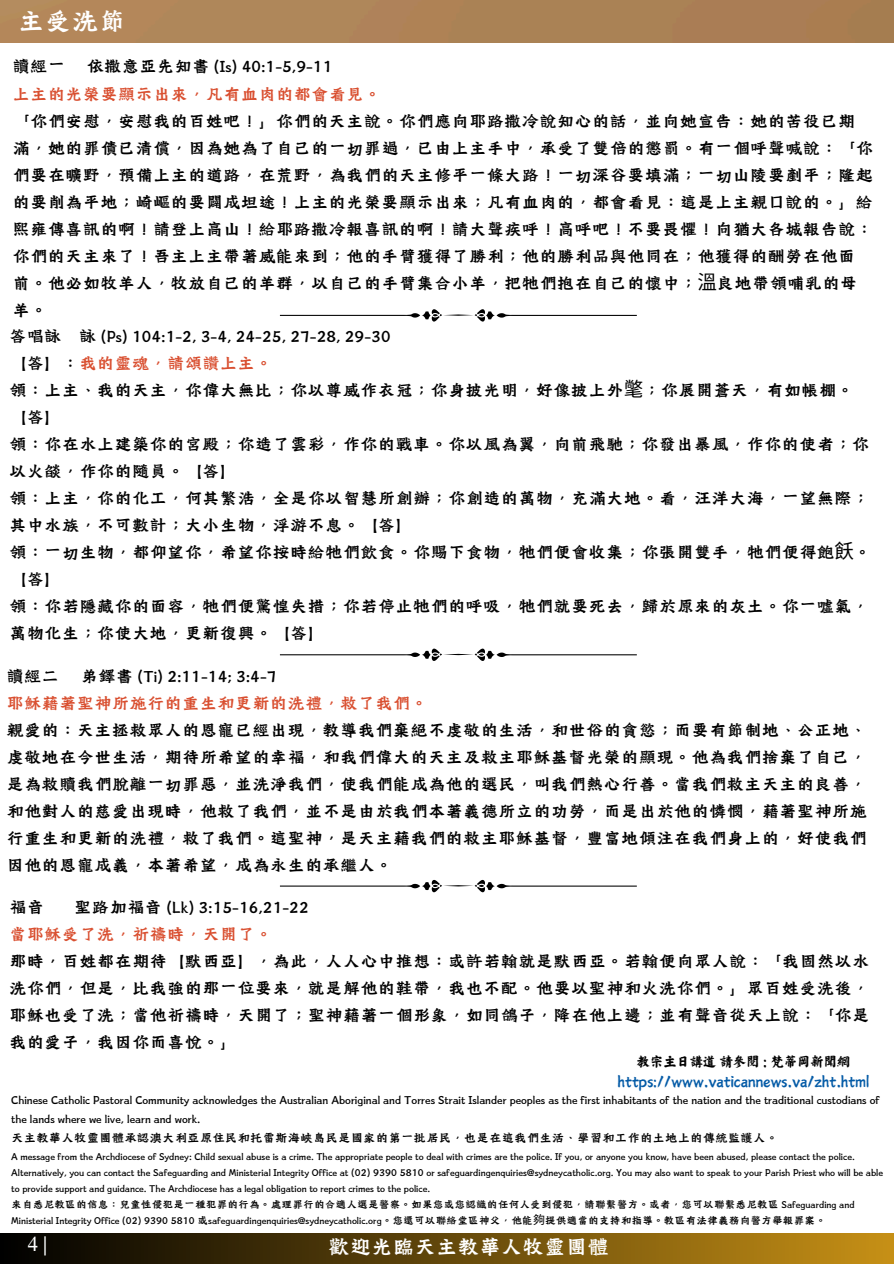
<style>
.page{position:relative;width:894px;height:1264px;background:#fff}
.page>*{position:absolute;margin:0;border:0;box-sizing:border-box;transform-origin:0 0}
.t1{font:30px "Canva Tide Kaplan HK";color:#fff}
.t2{font:24px "Canva Tide Kaplan HK";color:#fff}
.t3{font:20.4px "Times NRMT Pro";color:#fff}
.t4{font:19.5px/27px "Canva Tide Kaplan HK";color:#000}
.t5{font:14.7px/20.1px "Canva Yi Cai TC";color:#035aa6;text-align:center}
.t6{font:13.95px/19.2px "Canva Tide Kaplan HK";color:#000}
.t7{font:12px/16px "Canva Tide Kaplan HK";color:#000}
.s1{color:#d94f30}
.s2{font-family:"Noto Sans CJ Ksc"}
.s3{color:#000}
</style>
<div class="page">
<div style="left:0;top:0;width:893px;height:43px;background:#af8255"></div>
<div style="left:0;top:1233px;width:893px;height:30px;background:linear-gradient(to right,#000,#c69016)"></div>
<svg style="left:280px;top:309px;width:356px;height:12px"></svg>
<svg style="left:280px;top:648px;width:356px;height:13px"></svg>
<svg style="left:280px;top:879px;width:356px;height:13px"></svg>
<h1 class="t1" style="left:18px;top:4px;width:110px">主受洗節</h1>
<h3 class="t4" style="left:13px;top:52px;width:861px">讀經一 依撒意亞先知書 (Is) 40:1-5,9-11<br><span class="s1">上主的光榮要顯示出來，凡有血肉的都會看見。<br></span>「你們安慰，安慰我的百姓吧！」你們的天主說。你們應向耶路撒冷說知心的話，並向她宣告：她的苦役已期滿，她的罪債已清償，因為她為了自己的一切罪過，已由上主手中，承受了雙倍的懲罰。有一個呼聲喊說：「你們要在曠野，預備上主的道路，在荒野，為我們的天主修平一條大路！一切深谷要填滿；一切山陵要剷平；隆起的要削為平地；崎嶇的要闢成坦途！上主的光榮要顯示出來；凡有血肉的，都會看見：這是上主親口說的。」給熙雍傳喜訊的啊！請登上高山！給耶路撒冷報喜訊的啊！請大聲疾呼！高呼吧！不要畏懼！向猶大各城報告說：你們的天主來了！吾主上主帶著威能來到；他的手臂獲得了勝利；他的勝利品與他同在；他獲得的酬勞在他面前。他必如牧羊人，牧放自己的羊群，以自己的手臂集合小羊，把牠們抱在自己的懷中；<span class="s2">溫</span>良地帶領哺乳的母羊。</h3>
<p class="t4" style="left:9px;top:322px;width:863px">答唱詠 詠 (Ps) 104:1-2, 3-4, 24-25, 27-28, 29-30<br>【答】：<span class="s1">我的靈魂，請頌讚上主。<br></span>領：上主、我的天主，你偉大無比；你以尊威作衣冠；你身披光明，好像披上外<span class="s2">氅</span>；你展開蒼天，有如帳棚。【答】<br>領：你在水上建築你的宮殿；你造了雲彩，作你的戰車。你以風為翼，向前飛馳；你發出暴風，作你的使者；你以火燄，作你的隨員。【答】<br>領：上主，你的化工，何其繁浩，全是你以智慧所創辦；你創造的萬物，充滿大地。看，汪洋大海，一望無際；其中水族，不可數計；大小生物，浮游不息。【答】<br>領：一切生物，都仰望你，希望你按時給牠們飲食。你賜下食物，牠們便會收集；你張開雙手，牠們便得飽<span class="s2">飫</span>。【答】<br>領：你若隱藏你的面容，牠們便驚惶失措；你若停止牠們的呼吸，牠們就要死去，歸於原來的灰土。你一噓氣，萬物化生；你使大地，更新復興。【答】</p>
<p class="t4" style="left:7px;top:661px;width:861px">讀經二 弟鐸書 (Ti) 2:11-14; 3:4-7<br><span class="s1">耶穌藉著聖神所施行的重生和更新的洗禮，救了我們。<br></span>親愛的：天主拯救眾人的恩寵已經出現，教導我們棄絕不虔敬的生活，和世俗的貪慾；而要有節制地、公正地、虔敬地在今世生活，期待所希望的幸福，和我們偉大的天主及救主耶穌基督光榮的顯現。他為我們捨棄了自己，是為救贖我們脫離一切罪惡，並洗淨我們，使我們能成為他的選民，叫我們熱心行善。當我們救主天主的良善，和他對人的慈愛出現時，他救了我們，並不是由於我們本著義德所立的功勞，而是出於他的憐憫，藉著聖神所施行重生和更新的洗禮，救了我們。這聖神，是天主藉我們的救主耶穌基督，豐富地傾注在我們身上的，好使我們因他的恩寵成義，本著希望，成為永生的承繼人。</p>
<h3 class="t4" style="left:9px;top:892px;width:861px;text-indent:65px">聖路加福音 (Lk) 3:15-16,21-22<br><span class="s1">當耶穌受了洗，祈禱時，天開了。<br></span>那時，百姓都在期待【默西亞】，為此，人人心中推想：或許若翰就是默西亞。若翰便向眾人說：「我固然以水洗你們，但是，比我強的那一位要來，就是解他的鞋帶，我也不配。他要以聖神和火洗你們。」眾百姓受洗後，耶穌也受了洗；當他祈禱時，天開了；聖神藉著一個形象，如同鴿子，降在他上邊；並有聲音從天上說：「你是我的愛子，我因你而喜悅。」</h3>
<h3 class="t4" style="left:9px;top:892px;width:37px">福音</h3>
<h4 class="t5" style="left:617px;top:1051px;width:253px"><span class="s3">教宗主日講道請參閱 : 梵蒂岡新聞網</span>https://www.vaticannews.va/zht.html</h4>
<p class="t6" style="left:11px;top:1089px;width:869px">Chinese Catholic Pastoral Community acknowledges the Australian Aboriginal and Torres Strait Islander peoples as the first inhabitants of the nation and the traditional custodians of the lands where we live, learn and work.<br>天主教華人牧靈團體承認澳大利亞原住民和托雷斯海峽島民是國家的第一批居民，也是在這我們生活、學習和工作的土地上的傳統監護人。</p>
<h3 class="t7" style="left:11px;top:1147px;width:873px">A message from the Archdiocese of Sydney: Child sexual abuse is a crime. The appropriate people to deal with crimes are the police. If you, or anyone you know, have been abused, please contact the police.<br>Alternatively, you can contact the Safeguarding and Ministerial Integrity Office at (02) 9390 5810 or safeguardingenquiries@sydneycatholic.org. You may also want to speak to your Parish Priest who will be able to provide support and guidance. The Archdiocese has a legal obligation to report crimes to the police.</h3>
<h4 class="t7" style="left:11px;top:1195px;width:844px">來自悉尼教區的信息：兒童性侵犯是一種犯罪的行為。處理罪行的合適人選是警察。如果您或您認識的任何人受到侵犯，請聯繫警方。或者，您可以聯繫悉尼教區 Safeguarding and<br>Ministerial Integrity Office (02) 9390 5810 或safeguardingenquiries@sydneycatholic.org。您還可以聯絡堂區神父，他能<span class="s2">夠</span>提供適當的支持和指導。教區有法律義務向警方舉報罪案。</h4>
<h3 class="t3" style="left:28px;top:1236px;width:21px">4|</h3>
<p class="t2" style="left:328px;top:1232px;width:282px">歡迎光臨天主教華人牧靈團體</p>
</div>
